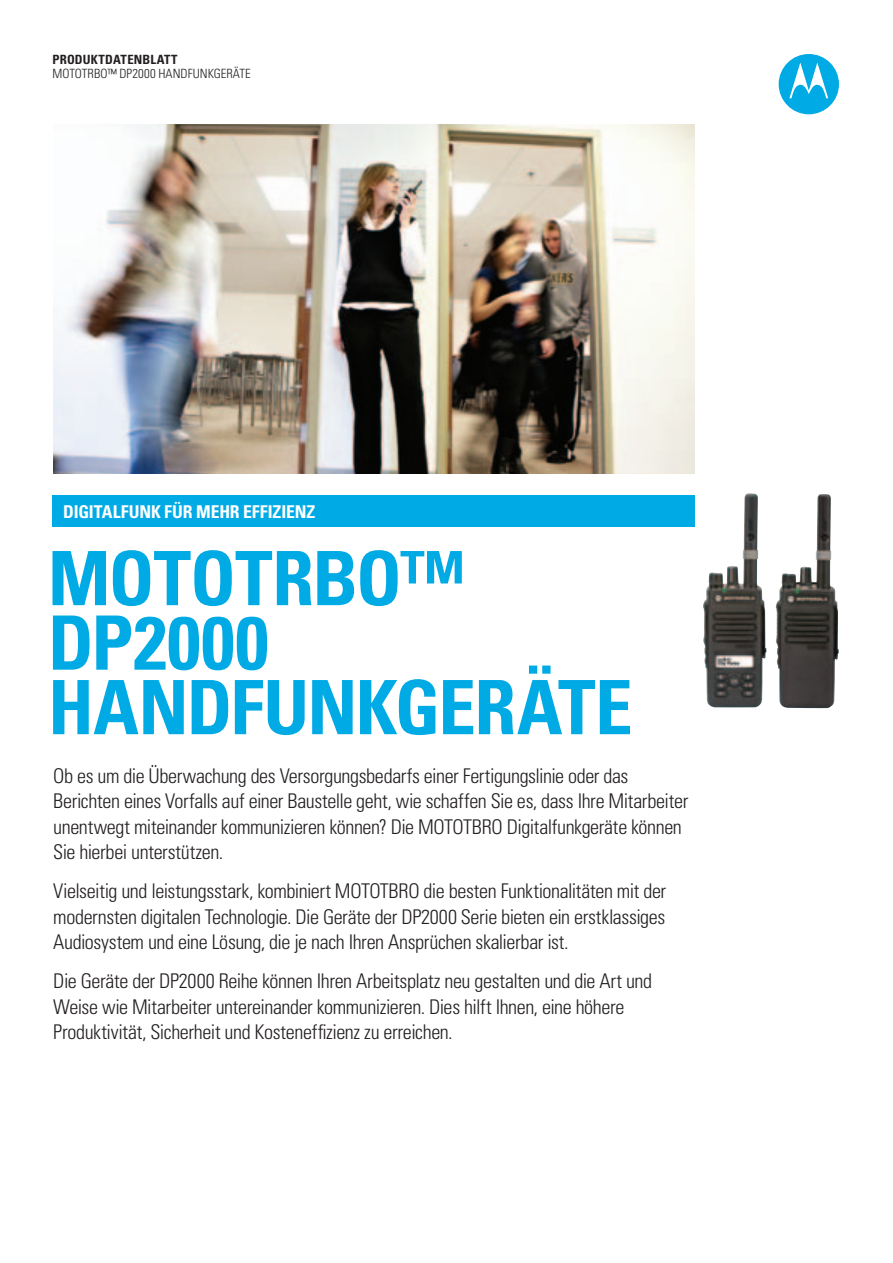
<style>
.page{position:relative;width:893px;height:1263px;background:#fff}
.page>*{position:absolute;margin:0;border:0;box-sizing:border-box;transform-origin:0 0}
.t1{font:700 condensed 75px/64.5px "Univers";letter-spacing:-.01em;color:#00aae4}
.t2{font:300 condensed 20.25px/25.5px "Univers";letter-spacing:-.02em;color:#231f20}
.t3{font:700 condensed 17.7px "Univers";letter-spacing:-.005em;color:#fff}
.t4{font:300 condensed 12.75px "Univers";letter-spacing:.005em;color:#231f20}
.t5{font:700 condensed 12.75px "Univers";letter-spacing:.01em;color:#231f20}
</style>
<div class="page">
<div style="left:779px;top:54px;width:60px;height:60px;background:#00aae4;border-radius:50%"></div>
<svg style="left:789px;top:63px;width:39px;height:35px"></svg>
<div style="left:52px;top:495px;width:643px;height:31px;background:#00aae4"></div>
<img style="left:53px;top:124px;width:641px;height:349px">
<img style="left:703px;top:493px;width:59px;height:214px">
<img style="left:776px;top:494px;width:63px;height:214px">
<p class="t5" style="left:52px;top:52px;width:127px">PRODUKTDATENBLATT</p>
<p class="t4" style="left:52px;top:66px;width:200px">MOTOTRBO™ DP2000 HANDFUNKGERÄTE</p>
<p class="t3" style="left:63px;top:500px;width:254px">DIGITALFUNK FÜR MEHR EFFIZIENZ</p>
<h1 class="t1" style="left:48px;top:545px;width:586px">MOTOTRBO™<br>DP2000<br>HANDFUNKGERÄTE</h1>
<p class="t2" style="left:53px;top:763px;width:636px">Ob es um die Überwachung des Versorgungsbedarfs einer Fertigungslinie oder das Berichten eines Vorfalls auf einer Baustelle geht, wie schaffen Sie es, dass Ihre Mitarbeiter unentwegt miteinander kommunizieren können? Die MOTOTBRO Digitalfunkgeräte können Sie hierbei unterstützen.</p>
<p class="t2" style="left:53px;top:878px;width:614px;text-align:justify">Vielseitig und leistungsstark, kombiniert MOTOTBRO die besten Funktionalitäten mit der modernsten digitalen Technologie. Die Geräte der DP2000 Serie bieten ein erstklassiges Audiosystem und eine Lösung, die je nach Ihren Ansprüchen skalierbar ist.</p>
<p class="t2" style="left:53px;top:968px;width:600px">Die Geräte der DP2000 Reihe können Ihren Arbeitsplatz neu gestalten und die Art und<br>Weise wie Mitarbeiter untereinander kommunizieren. Dies hilft Ihnen, eine höhere<br>Produktivität, Sicherheit und Kosteneffizienz zu erreichen.</p>
</div>
